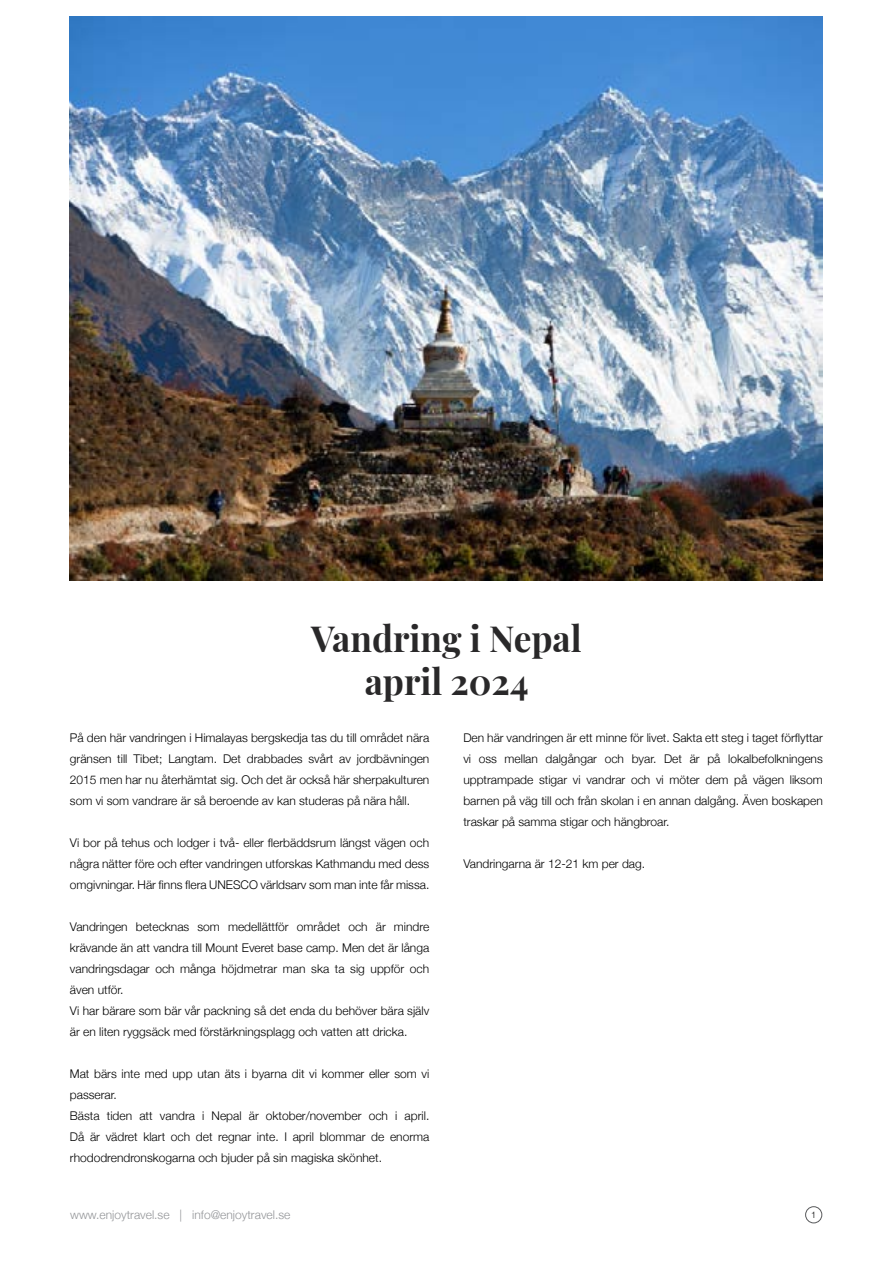
<style>
.page{position:relative;width:893px;height:1263px;background:#fff}
.page>*{position:absolute;margin:0;border:0;box-sizing:border-box;transform-origin:0 0}
.t1{font:700 36px/43.2px "Playfair Display";color:#292829;text-align:center}
.t2{font:300 12px/21px "Helvetica Neue";color:#000;text-align:justify}
.t3{font:300 12px "Helvetica Neue";color:#939598}
.t4{font:300 9px "Helvetica Neue";color:#000}
</style>
<div class="page">
<div style="left:805px;top:1206px;width:17px;height:17px;border:1px solid #58595b;border-radius:50%"></div>
<img style="left:70px;top:16px;width:753px;height:564px">
<h1 class="t1" style="left:311px;top:613px;width:272px">Vandring i Nepal april 2024</h1>
<p class="t2" style="left:70px;top:726px;width:361px">På den här vandringen i Himalayas bergskedja tas du till området nära gränsen till Tibet; Langtam. Det drabbades svårt av jordbävningen 2015 men har nu återhämtat sig. Och det är också här sherpakulturen som vi som vandrare är så beroende av kan studeras på nära håll.</p>
<p class="t2" style="left:70px;top:831px;width:361px">Vi bor på tehus och lodger i två- eller flerbäddsrum längst vägen och några nätter före och efter vandringen utforskas Kathmandu med dess omgivningar. Här finns flera UNESCO världsarv som man inte får missa.</p>
<p class="t2" style="left:70px;top:915px;width:361px;text-align:left">Vandringen betecknas som medellättför området och är mindre krävande än att vandra till Mount Everet base camp. Men det är långa vandringsdagar och många höjdmetrar man ska ta sig uppför och även utför.<br>Vi har bärare som bär vår packning så det enda du behöver bära själv är en liten ryggsäck med förstärkningsplagg och vatten att dricka.</p>
<p class="t2" style="left:70px;top:1062px;width:361px;text-align:left">Mat bärs inte med upp utan äts i byarna dit vi kommer eller som vi passerar.<br>Bästa tiden att vandra i Nepal är oktober/november och i april.<br>Då är vädret klart och det regnar inte. I april blommar de enorma rhododrendronskogarna och bjuder på sin magiska skönhet.</p>
<p class="t2" style="left:463px;top:726px;width:361px">Den här vandringen är ett minne för livet. Sakta ett steg i taget förflyttar vi oss mellan dalgångar och byar. Det är på lokalbefolkningens upptrampade stigar vi vandrar och vi möter dem på vägen liksom barnen på väg till och från skolan i en annan dalgång. Även boskapen traskar på samma stigar och hängbroar.</p>
<p class="t2" style="left:463px;top:852px;width:183px">Vandringarna är 12-21 km per dag.</p>
<p class="t3" style="left:70px;top:1205px;width:222px">www.enjoytravel.se | info@enjoytravel.se</p>
<p class="t4" style="left:811px;top:1207px;width:7px">1</p>
</div>
